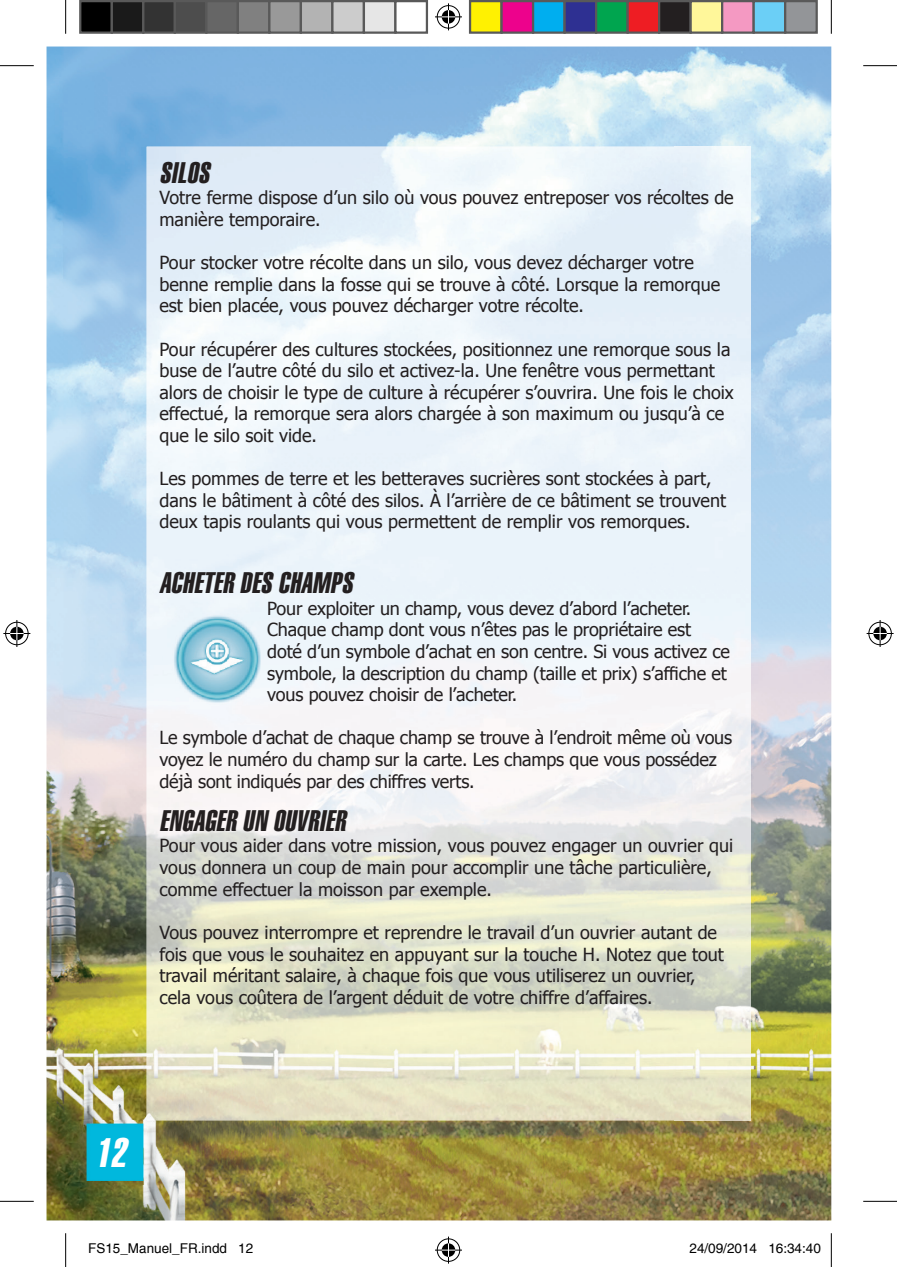
<style>
.page{position:relative;width:897px;height:1267px;background:#fff}
.page>*{position:absolute;margin:0;border:0;box-sizing:border-box;transform-origin:0 0}
.t1{font:italic 40.5px "Helvetica Extra Compressed";color:#fff}
.t2{font:italic 29.25px "Helvetica Extra Compressed";color:#231f20}
.t3{font:18px/21.6px "Tahoma";color:#231f20}
.t4{font:13.5px "Helvetica";color:#000}
</style>
<div class="page">
<img style="left:47px;top:47px;width:784px;height:1173px">
<img style="left:147px;top:147px;width:603px;height:973px">
<img style="left:83px;top:1120px;width:64px;height:64px">
<img style="left:172px;top:614px;width:88px;height:90px">
<hr style="left:0;top:65px;width:34px;height:1px;background:#000">
<hr style="left:863px;top:65px;width:34px;height:1px;background:#000">
<hr style="left:0;top:1201px;width:34px;height:1px;background:#000">
<hr style="left:863px;top:1201px;width:34px;height:1px;background:#000">
<hr style="left:65px;top:0;width:1px;height:34px;background:#000">
<hr style="left:65px;top:1233px;width:1px;height:34px;background:#000">
<hr style="left:831px;top:0;width:1px;height:34px;background:#000">
<hr style="left:831px;top:1233px;width:1px;height:34px;background:#000">
<svg style="left:435px;top:3px;width:27px;height:27px"></svg>
<svg style="left:435px;top:1236px;width:27px;height:27px"></svg>
<svg style="left:3px;top:620px;width:27px;height:27px"></svg>
<svg style="left:866px;top:620px;width:27px;height:27px"></svg>
<div style="left:80px;top:1px;width:32px;height:32px;background:#000"></div>
<div style="left:79px;top:0;width:34px;height:34px;border:2px solid #595959"></div>
<div style="left:112px;top:1px;width:31px;height:32px;background:#1a1a1a"></div>
<div style="left:111px;top:0;width:33px;height:34px;border:2px solid #595959"></div>
<div style="left:143px;top:1px;width:32px;height:32px;background:#333"></div>
<div style="left:142px;top:0;width:34px;height:34px;border:2px solid #595959"></div>
<div style="left:175px;top:1px;width:31px;height:32px;background:#4d4d4d"></div>
<div style="left:174px;top:0;width:33px;height:34px;border:2px solid #595959"></div>
<div style="left:206px;top:1px;width:32px;height:32px;background:#666"></div>
<div style="left:205px;top:0;width:34px;height:34px;border:2px solid #595959"></div>
<div style="left:238px;top:1px;width:31px;height:32px;background:#808080"></div>
<div style="left:237px;top:0;width:33px;height:34px;border:2px solid #595959"></div>
<div style="left:269px;top:1px;width:32px;height:32px;background:#999"></div>
<div style="left:268px;top:0;width:34px;height:34px;border:2px solid #595959"></div>
<div style="left:301px;top:1px;width:31px;height:32px;background:#b3b3b3"></div>
<div style="left:300px;top:0;width:33px;height:34px;border:2px solid #595959"></div>
<div style="left:332px;top:1px;width:32px;height:32px;background:#ccc"></div>
<div style="left:331px;top:0;width:34px;height:34px;border:2px solid #595959"></div>
<div style="left:364px;top:1px;width:31px;height:32px;background:#e6e6e6"></div>
<div style="left:363px;top:0;width:33px;height:34px;border:2px solid #595959"></div>
<div style="left:394px;top:0;width:34px;height:34px;border:2px solid #595959"></div>
<div style="left:470px;top:1px;width:31px;height:32px;background:#fff101"></div>
<div style="left:469px;top:0;width:33px;height:34px;border:2px solid #595959"></div>
<div style="left:501px;top:1px;width:32px;height:32px;background:#ed028c"></div>
<div style="left:500px;top:0;width:34px;height:34px;border:2px solid #595959"></div>
<div style="left:533px;top:1px;width:31px;height:32px;background:#00aeef"></div>
<div style="left:532px;top:0;width:33px;height:34px;border:2px solid #595959"></div>
<div style="left:564px;top:1px;width:32px;height:32px;background:#2e3092"></div>
<div style="left:563px;top:0;width:34px;height:34px;border:2px solid #595959"></div>
<div style="left:596px;top:1px;width:31px;height:32px;background:#00a54f"></div>
<div style="left:595px;top:0;width:33px;height:34px;border:2px solid #595959"></div>
<div style="left:627px;top:1px;width:32px;height:32px;background:#ee1d23"></div>
<div style="left:626px;top:0;width:34px;height:34px;border:2px solid #595959"></div>
<div style="left:659px;top:1px;width:31px;height:32px;background:#231f20"></div>
<div style="left:658px;top:0;width:33px;height:34px;border:2px solid #595959"></div>
<div style="left:690px;top:1px;width:32px;height:32px;background:#fff79a"></div>
<div style="left:689px;top:0;width:34px;height:34px;border:2px solid #595959"></div>
<div style="left:722px;top:1px;width:31px;height:32px;background:#f499c2"></div>
<div style="left:721px;top:0;width:33px;height:34px;border:2px solid #595959"></div>
<div style="left:753px;top:1px;width:32px;height:32px;background:#6bcff6"></div>
<div style="left:752px;top:0;width:34px;height:34px;border:2px solid #595959"></div>
<div style="left:785px;top:1px;width:31px;height:32px;background:#939598"></div>
<div style="left:784px;top:0;width:33px;height:34px;border:2px solid #595959"></div>
<h2 class="t2" style="left:159px;top:155px;width:57px">SILOS</h2>
<p class="t3" style="left:159px;top:186px;width:576px">Votre ferme dispose d’un silo où vous pouvez entreposer vos récoltes de manière temporaire.</p>
<p class="t3" style="left:159px;top:251px;width:562px">Pour stocker votre récolte dans un silo, vous devez décharger votre benne remplie dans la fosse qui se trouve à côté. Lorsque la remorque est bien placée, vous pouvez décharger votre récolte.</p>
<p class="t3" style="left:159px;top:337px;width:576px">Pour récupérer des cultures stockées, positionnez une remorque sous la buse de l’autre côté du silo et activez-la. Une fenêtre vous permettant alors de choisir le type de culture à récupérer s’ouvrira. Une fois le choix effectué, la remorque sera alors chargée à son maximum ou jusqu’à ce que le silo soit vide.</p>
<p class="t3" style="left:159px;top:467px;width:568px">Les pommes de terre et les betteraves sucrières sont stockées à part, dans le bâtiment à côté des silos. À l’arrière de ce bâtiment se trouvent deux tapis roulants qui vous permettent de remplir vos remorques.</p>
<h2 class="t2" style="left:159px;top:565px;width:201px">ACHETER DES CHAMPS</h2>
<p class="t3" style="left:267px;top:596px;width:464px">Pour exploiter un champ, vous devez d’abord l’acheter.<br>Chaque champ dont vous n’êtes pas le propriétaire est doté d’un symbole d’achat en son centre. Si vous activez ce symbole, la description du champ (taille et prix) s’affiche et vous pouvez choisir de l’acheter.</p>
<p class="t3" style="left:159px;top:726px;width:574px">Le symbole d’achat de chaque champ se trouve à l’endroit même où vous voyez le numéro du champ sur la carte. Les champs que vous possédez déjà sont indiqués par des chiffres verts.</p>
<h2 class="t2" style="left:159px;top:803px;width:194px">ENGAGER UN OUVRIER</h2>
<p class="t3" style="left:159px;top:834px;width:575px">Pour vous aider dans votre mission, vous pouvez engager un ouvrier qui vous donnera un coup de main pour accomplir une tâche particulière, comme effectuer la moisson par exemple.</p>
<p class="t3" style="left:159px;top:920px;width:566px">Vous pouvez interrompre et reprendre le travail d’un ouvrier autant de fois que vous le souhaitez en appuyant sur la touche H. Notez que tout travail méritant salaire, à chaque fois que vous utiliserez un ouvrier, cela vous coûtera de l’argent déduit de votre chiffre d’affaires.</p>
<h1 class="t1" style="left:95px;top:1128px;width:40px">12</h1>
<p class="t4" style="left:88px;top:1240px;width:167px">FS15_Manuel_FR.indd 12</p>
<p class="t4" style="left:689px;top:1240px;width:133px">24/09/2014 16:34:40</p>
</div>
